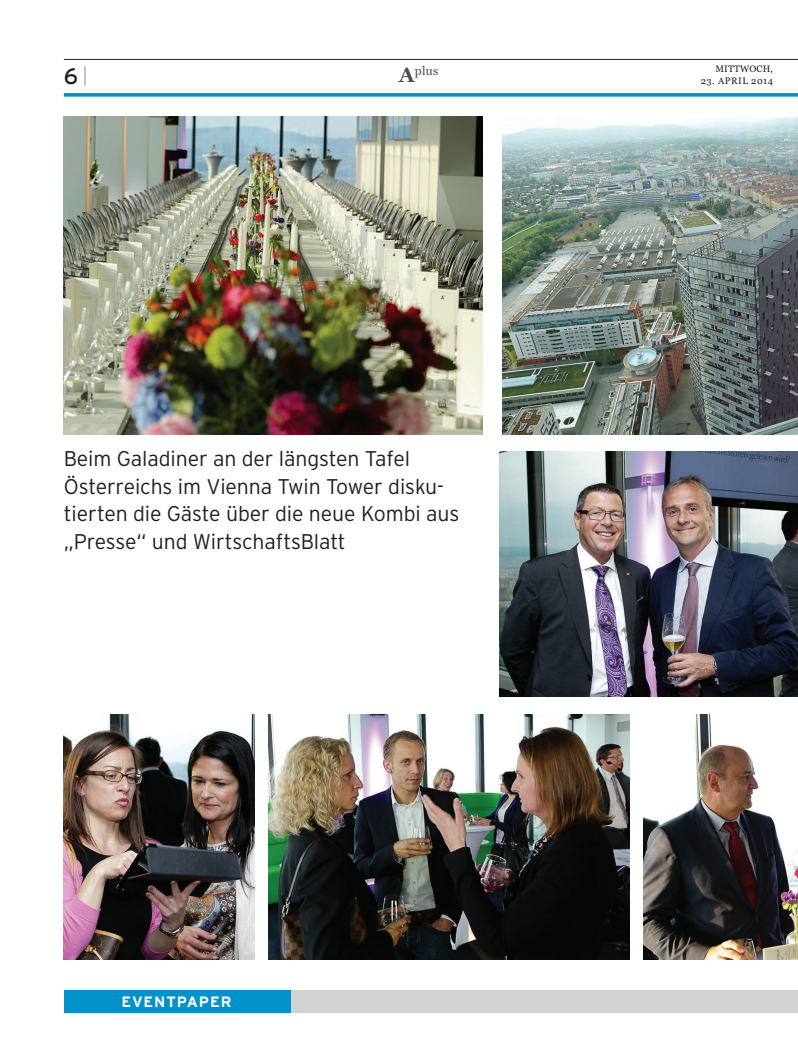
<style>
.page{position:relative;width:798px;height:1063px;background:#fff}
.page>*{position:absolute;margin:0;border:0;box-sizing:border-box;transform-origin:0 0}
.t1{font:22.5px "Interstate";color:#231f20}
.t2{font:300 21.25px/27.5px "Interstate";letter-spacing:-.005em;color:#231f20}
.t3{font:700 15px "Interstate";letter-spacing:.06em;color:#fff}
.t4{font:12.12px "Georgia";color:#4b4c4d}
.t5{font:9.38px "Georgia";letter-spacing:.055em;color:#231f20}
.t6{font:9.38px "Georgia";letter-spacing:.02em;color:#231f20}
.s1{font-weight:700;font-size:20.88px}
.s2{font-weight:300;font-size:19.75px}
</style>
<div class="page">
<hr style="left:64px;top:59px;width:733px;height:1px;background:#231f20">
<svg style="left:64px;top:93px;width:733px;height:4px;background:#1d9ece"></svg>
<img style="left:643px;top:714px;width:154px;height:245px">
<img style="left:268px;top:714px;width:361px;height:245px">
<img style="left:64px;top:714px;width:190px;height:245px">
<img style="left:499px;top:452px;width:298px;height:245px">
<img style="left:64px;top:117px;width:418px;height:317px">
<img style="left:502px;top:117px;width:295px;height:317px">
<div style="left:238px;top:991px;width:559px;height:22px;background:#d1d2d4"></div>
<div style="left:64px;top:991px;width:227px;height:22px;background:#0092c8"></div>
<p class="t6" style="left:715px;top:63px;width:59px">MITTWOCH,</p>
<p class="t4" style="left:398px;top:64px;width:41px"><span class="s1">A</span>PLUS</p>
<p class="t1" style="left:64px;top:64px;width:24px">6 <span class="s2">|</span></p>
<p class="t5" style="left:700px;top:76px;width:74px">23. APRIL 2014</p>
<p class="t2" style="left:64px;top:445px;width:397px">Beim Galadiner an der längsten Tafel Österreichs im Vienna Twin Tower disku&shy;tierten die Gäste über die neue Kombi aus „Presse“ und WirtschaftsBlatt</p>
<p class="t3" style="left:121px;top:993px;width:111px">EVENTPAPER</p>
</div>
